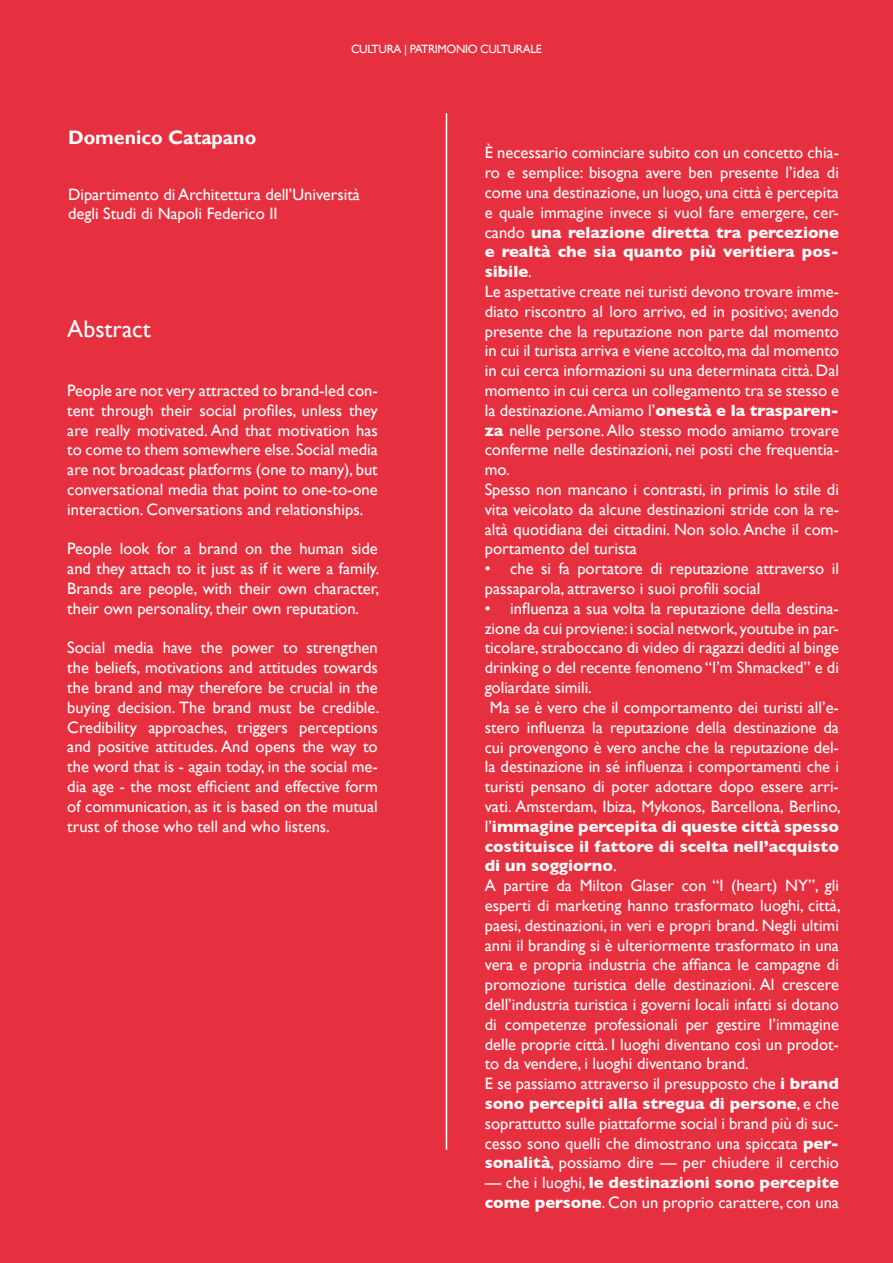
<style>
.page{position:relative;width:893px;height:1263px;background:#e7303f}
.page>*{position:absolute;margin:0;border:0;box-sizing:border-box;transform-origin:0 0}
.t1{font:24px "Gill Sans";color:#fff}
.t2{font:700 19.5px "Gill Sans";color:#fff}
.t3{font:16.5px/19.8px "Gill Sans";color:#fff;text-align:justify}
.t4{font:700 16.5px "Gill Sans";color:#fff}
.t5{font:16.5px/19.5px "Gill Sans";color:#fff}
.t6{font:12px "Gill Sans";letter-spacing:-.03em;color:#fff}
.s1{font-weight:700}
.s2{font-weight:400}
</style>
<div class="page">
<hr style="left:446px;top:113px;width:1px;height:1037px;background:#fff">
<p class="t6" style="left:351px;top:42px;width:192px">CULTURA | PATRIMONIO CULTURALE</p>
<p class="t2" style="left:68px;top:126px;width:190px">Domenico Catapano</p>
<p class="t5" style="left:68px;top:185px;width:293px">Dipartimento di Architettura dell’Università degli Studi di Napoli Federico II</p>
<h1 class="t1" style="left:67px;top:314px;width:85px">Abstract</h1>
<p class="t3" style="left:67px;top:380px;width:312px">People are not very attracted to brand-led con&shy;tent through their social profiles, unless they are really motivated. And that motivation has to come to them somewhere else. Social media are not broadcast platforms (one to many), but conversational media that point to one-to-one interaction. Conversations and relationships.</p>
<p class="t3" style="left:67px;top:539px;width:314px">People look for a brand on the human side and they attach to it just as if it were a family.<br>Brands are people, with their own character, their own personality, their own reputation.</p>
<p class="t3" style="left:67px;top:638px;width:314px">Social media have the power to strengthen the beliefs, motivations and attitudes towards the brand and may therefore be crucial in the buying decision. The brand must be credible.<br>Credibility approaches, triggers perceptions and positive attitudes. And opens the way to the word that is - again today, in the social me&shy;dia age - the most efficient and effective form of communication, as it is based on the mutual trust of those who tell and who listens.</p>
<p class="t3" style="left:485px;top:143px;width:356px;text-align:left">È necessario cominciare subito con un concetto chia&shy;ro e semplice: bisogna avere ben presente l’idea di come una destinazione, un luogo, una città è percepita e quale immagine invece si vuol fare emergere, cer&shy;cando <span class="s1">una relazione diretta tra percezione e realtà che sia quanto più veritiera pos&shy;sibile</span>.<br>Le aspettative create nei turisti devono trovare imme&shy;diato riscontro al loro arrivo, ed in positivo; avendo presente che la reputazione non parte dal momento in cui il turista arriva e viene accolto, ma dal momento in cui cerca informazioni su una determinata città. Dal momento in cui cerca un collegamento tra se stesso e la destinazione. Amiamo l’<span class="s1">onestà e la trasparen&shy;za</span> nelle persone. Allo stesso modo amiamo trovare conferme nelle destinazioni, nei posti che frequentia&shy;mo.<br>Spesso non mancano i contrasti, in primis lo stile di vita veicolato da alcune destinazioni stride con la re&shy;altà quotidiana dei cittadini. Non solo. Anche il com&shy;portamento del turista</p>
<p class="t3" style="left:485px;top:559px;width:356px">• che si fa portatore di reputazione attraverso il passaparola, attraverso i suoi profili social</p>
<p class="t3" style="left:485px;top:598px;width:356px">• influenza a sua volta la reputazione della destina-</p>
<p class="t3" style="left:485px;top:618px;width:356px">zione da cui proviene: i social network, youtube in par-</p>
<p class="t3" style="left:485px;top:638px;width:356px">ticolare, straboccano di video di ragazzi dediti al binge</p>
<p class="t3" style="left:485px;top:658px;width:356px">drinking o del recente fenomeno “I’m Shmacked” e di</p>
<p class="t3" style="left:485px;top:677px;width:109px">goliardate simili.</p>
<p class="t3" style="left:490px;top:697px;width:351px">Ma se è vero che il comportamento dei turisti all’e-</p>
<p class="t3" style="left:485px;top:717px;width:356px">stero influenza la reputazione della destinazione da</p>
<p class="t3" style="left:485px;top:737px;width:356px">cui provengono è vero anche che la reputazione del-</p>
<p class="t3" style="left:485px;top:757px;width:356px">la destinazione in sé influenza i comportamenti che i</p>
<p class="t3" style="left:485px;top:776px;width:356px">turisti pensano di poter adottare dopo essere arri-</p>
<p class="t3" style="left:485px;top:796px;width:357px">vati. Amsterdam, Ibiza, Mykonos, Barcellona, Berlino,</p>
<p class="t4" style="left:485px;top:813px;width:356px"><span class="s2">l’</span>immagine percepita di queste città spesso</p>
<p class="t4" style="left:485px;top:833px;width:356px">costituisce il fattore di scelta nell’acquisto</p>
<p class="t4" style="left:485px;top:853px;width:133px">di un soggiorno<span class="s2">.</span></p>
<p class="t3" style="left:485px;top:875px;width:356px">A partire da Milton Glaser con “I (heart) NY”, gli</p>
<p class="t3" style="left:485px;top:895px;width:357px">esperti di marketing hanno trasformato luoghi, città,</p>
<p class="t3" style="left:485px;top:915px;width:356px">paesi, destinazioni, in veri e propri brand. Negli ultimi</p>
<p class="t3" style="left:485px;top:935px;width:356px">anni il branding si è ulteriormente trasformato in una</p>
<p class="t3" style="left:485px;top:955px;width:356px">vera e propria industria che affianca le campagne di</p>
<p class="t3" style="left:485px;top:974px;width:356px">promozione turistica delle destinazioni. Al crescere</p>
<p class="t3" style="left:485px;top:994px;width:356px">dell’industria turistica i governi locali infatti si dotano</p>
<p class="t3" style="left:485px;top:1014px;width:356px">di competenze professionali per gestire l’immagine</p>
<p class="t3" style="left:485px;top:1034px;width:356px">delle proprie città. I luoghi diventano così un prodot-</p>
<p class="t3" style="left:485px;top:1054px;width:265px">to da vendere, i luoghi diventano brand.</p>
<p class="t3" style="left:485px;top:1073px;width:356px">E se passiamo attraverso il presupposto che <span class="s1">i brand</span></p>
<p class="t4" style="left:485px;top:1090px;width:356px">sono percepiti alla stregua di persone<span class="s2">, e che</span></p>
<p class="t3" style="left:485px;top:1113px;width:356px">soprattutto sulle piattaforme social i brand più di suc-</p>
<p class="t3" style="left:485px;top:1133px;width:356px">cesso sono quelli che dimostrano una spiccata <span class="s1">per-</span></p>
<p class="t3" style="left:485px;top:1153px;width:356px"><span class="s1">sonalità</span>, possiamo dire — per chiudere il cerchio</p>
<p class="t3" style="left:485px;top:1172px;width:356px">— che i luoghi, <span class="s1">le destinazioni sono percepite come persone</span>. Con un proprio carattere, con una</p>
</div>
